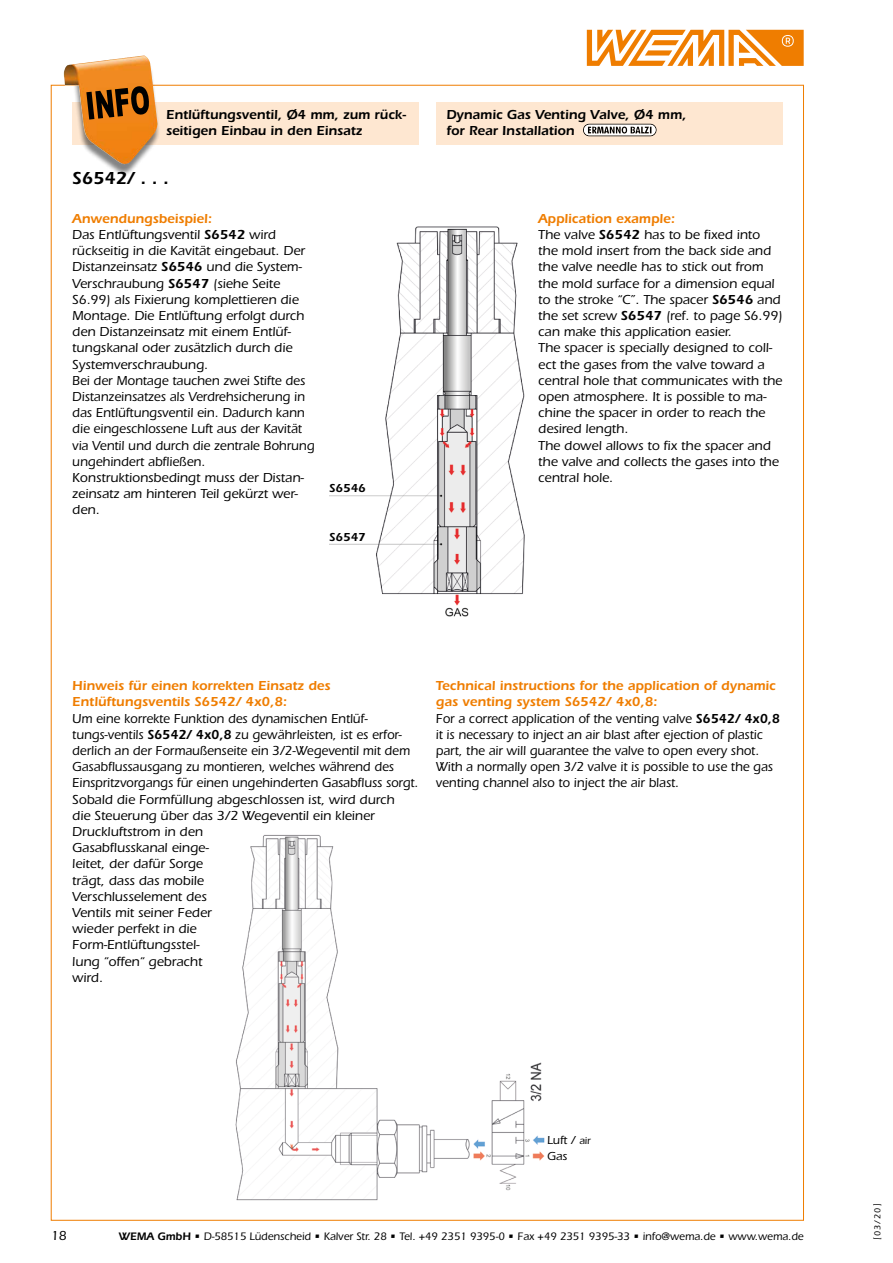
<style>
.page{position:relative;width:893px;height:1263px;background:#fff}
.page>*{position:absolute;margin:0;border:0;box-sizing:border-box;transform-origin:0 0}
.t1{font:600 18px "Itc Eras";color:#000}
.t2{font:500 13.5px/16.2px "Itc Eras";color:#000}
.t3{font:500 13.5px/16.2px "Itc Eras";color:#000;scale:.95 1}
.t4{font:600 13.5px/16.2px "Itc Eras";color:#000}
.t5{font:600 13.5px/16.2px "Itc Eras";color:#ef7d00}
.t6{font:500 12px/16.5px "Itc Eras";color:#000}
.t7{font:600 12px "Itc Eras";color:#000}
.t8{font:500 11.25px "Itc Eras";color:#000}
.t9{font:500 9px "Itc Eras";color:#000;scale:.95 1}
.s1{font-weight:600;color:#ef7d00}
.s2{font-weight:600}
.s3{font-size:10.5px}
</style>
<div class="page">
<svg style="left:587px;top:30px;width:217px;height:36px"></svg>
<div style="left:436px;top:102px;width:346px;height:43px;background:#fee7d1"></div>
<div style="left:72px;top:102px;width:347px;height:43px;background:#fee7d1"></div>
<img style="left:329px;top:226px;width:196px;height:391px">
<svg style="left:583px;top:124px;width:73px;height:12px"></svg>
<img style="left:235px;top:835px;width:310px;height:366px">
<div style="left:65px;top:60px;width:96px;height:116px;background:#000;opacity:.49"></div>
<img style="left:64px;top:56px;width:78px;height:92px">
<svg style="left:86px;top:86px;width:63px;height:34px;background:#7c450d"></svg>
<p class="t4" style="left:166px;top:106px;width:242px">Entlüftungsventil, Ø4 mm, zum rück&shy;seitigen Einbau in den Einsatz</p>
<p class="t4" style="left:446px;top:106px;width:241px">Dynamic Gas Venting Valve, Ø4 mm, for Rear Installation</p>
<h1 class="t1" style="left:72px;top:167px;width:98px">S6542/ . . .</h1>
<p class="t2" style="left:72px;top:210px;width:244px"><span class="s1">Anwendungsbeispiel:<br></span>Das Entlüftungsventil <span class="s2">S6542</span> wird rückseitig in die Kavität eingebaut. Der Distanzeinsatz <span class="s2">S6546</span> und die System-Verschraubung <span class="s2">S6547</span> (siehe Seite S6.99) als Fixierung komplettieren die Montage. Die Entlüftung erfolgt durch den Distanzeinsatz mit einem Entlüf&shy;tungskanal oder zusätzlich durch die Systemverschraubung.<br>Bei der Montage tauchen zwei Stifte des Distanzeinsatzes als Verdrehsicherung in das Entlüftungsventil ein. Dadurch kann die eingeschlossene Luft aus der Kavität via Ventil und durch die zentrale Bohrung ungehindert abfließen.<br>Konstruktionsbedingt muss der Distan&shy;zeinsatz am hinteren Teil gekürzt wer&shy;den.</p>
<p class="t2" style="left:538px;top:210px;width:246px"><span class="s1">Application example:<br></span>The valve <span class="s2">S6542</span> has to be fixed into the mold insert from the back side and the valve needle has to stick out from the mold surface for a dimension equal to the stroke “C”. The spacer <span class="s2">S6546</span> and the set screw <span class="s2">S6547</span> (ref. to page S6.99) can make this application easier.<br>The spacer is specially designed to coll&shy;ect the gases from the valve toward a central hole that communicates with the open atmosphere. It is possible to ma&shy;chine the spacer in order to reach the desired length.<br>The dowel allows to fix the spacer and the valve and collects the gases into the central hole.</p>
<p class="t7" style="left:329px;top:530px;width:38px">S6547</p>
<p class="t7" style="left:329px;top:481px;width:38px">S6546</p>
<p class="t5" style="left:72px;top:677px;width:260px">Hinweis für einen korrekten Einsatz des<br>Entlüftungsventils S6542/ 4x0,8:</p>
<p class="t3" style="left:72px;top:710px;width:366px">Um eine korrekte Funktion des dynamischen Entlüf&shy;tungs-ventils <span class="s2">S6542/ 4x0,8</span> zu gewährleisten, ist es erfor&shy;derlich an der Formaußenseite ein 3/2-Wegeventil mit dem Gasabflussausgang zu montieren, welches während des Einspritzvorgangs für einen ungehinderten Gasabfluss sorgt.<br>Sobald die Formfüllung abgeschlossen ist, wird durch<br>die Steuerung über das 3/2 Wegeventil ein kleiner Druckluftstrom in den<br>Gasabflusskanal einge-<br>leitet, der dafür Sorge<br>trägt, dass das mobile<br>Verschlusselement des<br>Ventils mit seiner Feder<br>wieder perfekt in die<br>Form-Entlüftungsstel-<br>lung “offen“ gebracht<br>wird.</p>
<p class="t3" style="left:436px;top:678px;width:364px"><span class="s1">Technical instructions for the application of dynamic gas venting system S6542/ 4x0,8:<br></span>For a correct application of the venting valve <span class="s2">S6542/ 4x0,8 </span>it is necessary to inject an air blast after ejection of plastic part, the air will guarantee the valve to open every shot.<br>With a normally open 3/2 valve it is possible to use the gas venting channel also to inject the air blast.</p>
<p class="t6" style="left:547px;top:1132px;width:45px">Luft / <span class="s3">air<br></span>Gas</p>
<p class="t2" style="left:51px;top:1227px;width:17px">18</p>
<p class="t8" style="left:118px;top:1230px;width:687px"><span class="s2">WEMA GmbH</span> • D-58515 Lüdenscheid • Kalver Str. 28 • Tel. +49 2351 9395-0 • Fax +49 2351 9395-33 • info@wema.de • www.wema.de</p>
<p class="t9" style="left:872px;top:1240px;width:40px;rotate:-90deg">[03/20]</p>
</div>
